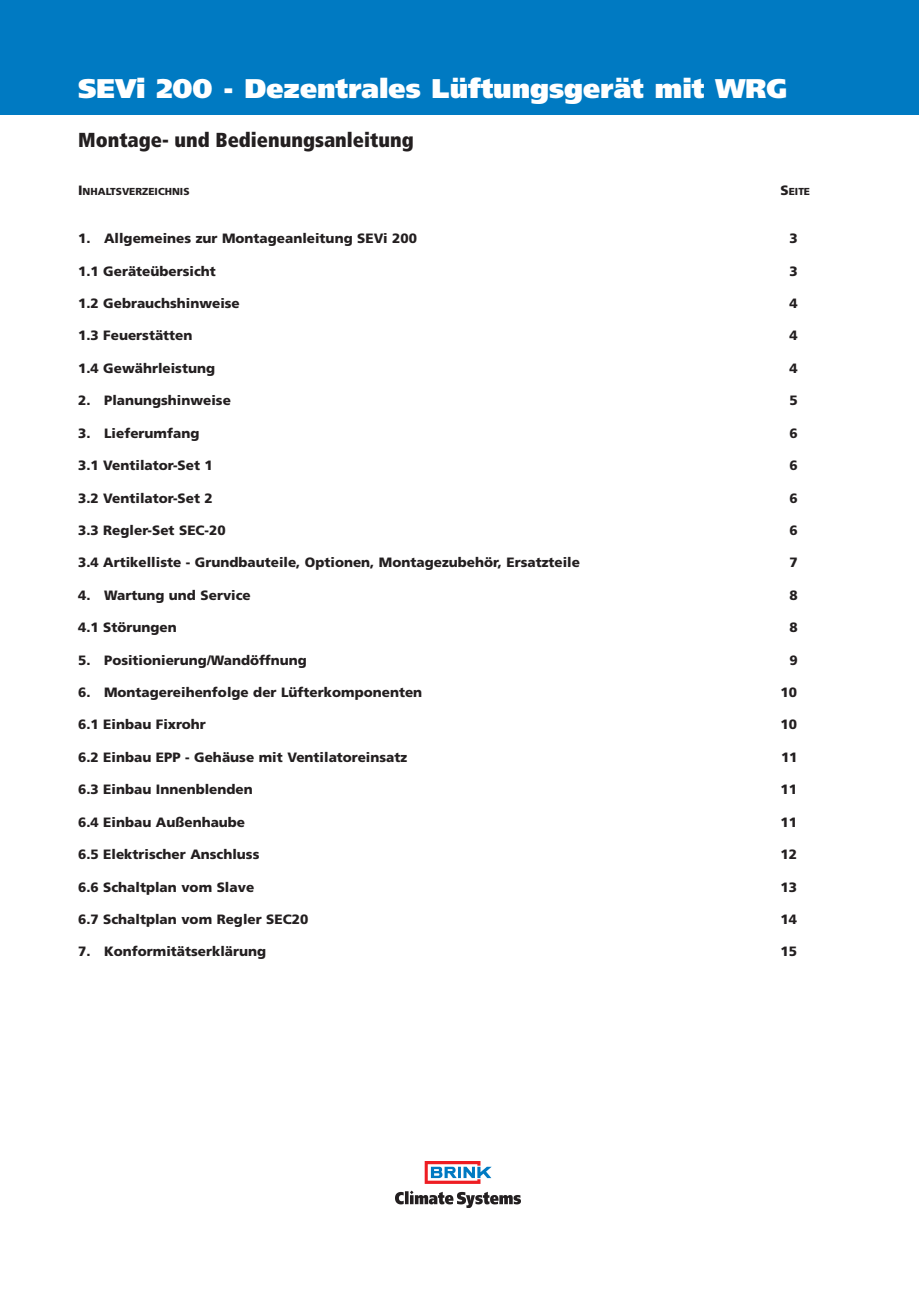
<style>
.page{position:relative;width:919px;height:1289px;background:#fff}
.page>*{position:absolute;margin:0;border:0;box-sizing:border-box;transform-origin:0 0}
.t1{font:900 27px "Frutiger LT";color:#fff}
.t2{font:900 condensed 20.25px "Frutiger LT";color:#231f20}
.t3{font:900 13.5px "Frutiger LT";color:#231f20}
.t4{font:900 10.2px "Frutiger LT";color:#231f20}
.s1{font-size:13.5px}
</style>
<div class="page">
<div style="left:0;top:0;width:918px;height:115px;background:#007ac2"></div>
<img style="left:395px;top:1161px;width:125px;height:46px">
<h1 class="t1" style="left:78px;top:72px;width:710px">SEVi 200 - Dezentrales Lüftungsgerät mit WRG</h1>
<h2 class="t2" style="left:78px;top:127px;width:337px">Montage- und Bedienungsanleitung</h2>
<p class="t4" style="left:78px;top:185px;width:113px"><span class="s1">I</span>NHALTSVERZEICHNIS</p>
<p class="t4" style="left:780px;top:185px;width:31px"><span class="s1">S</span>EITE</p>
<p class="t3" style="left:78px;top:230px;width:340px">1. Allgemeines zur Montageanleitung SEVi 200</p>
<p class="t3" style="left:789px;top:230px;width:10px">3</p>
<p class="t3" style="left:78px;top:263px;width:139px">1.1 Geräteübersicht</p>
<p class="t3" style="left:789px;top:263px;width:10px">3</p>
<p class="t3" style="left:78px;top:295px;width:163px">1.2 Gebrauchshinweise</p>
<p class="t3" style="left:789px;top:295px;width:10px">4</p>
<p class="t3" style="left:78px;top:327px;width:116px">1.3 Feuerstätten</p>
<p class="t3" style="left:789px;top:327px;width:10px">4</p>
<p class="t3" style="left:78px;top:360px;width:138px">1.4 Gewährleistung</p>
<p class="t3" style="left:789px;top:360px;width:10px">4</p>
<p class="t3" style="left:78px;top:392px;width:154px">2. Planungshinweise</p>
<p class="t3" style="left:789px;top:392px;width:10px">5</p>
<p class="t3" style="left:78px;top:425px;width:123px">3. Lieferumfang</p>
<p class="t3" style="left:789px;top:425px;width:10px">6</p>
<p class="t3" style="left:78px;top:457px;width:136px">3.1 Ventilator-Set 1</p>
<p class="t3" style="left:789px;top:457px;width:10px">6</p>
<p class="t3" style="left:78px;top:489px;width:136px">3.2 Ventilator-Set 2</p>
<p class="t3" style="left:789px;top:489px;width:10px">6</p>
<p class="t3" style="left:78px;top:522px;width:149px">3.3 Regler-Set SEC-20</p>
<p class="t3" style="left:789px;top:522px;width:10px">6</p>
<p class="t3" style="left:78px;top:554px;width:503px">3.4 Artikelliste - Grundbauteile, Optionen, Montagezubehör, Ersatzteile</p>
<p class="t3" style="left:789px;top:554px;width:10px">7</p>
<p class="t3" style="left:78px;top:587px;width:174px">4. Wartung und Service</p>
<p class="t3" style="left:789px;top:587px;width:10px">8</p>
<p class="t3" style="left:78px;top:619px;width:100px">4.1 Störungen</p>
<p class="t3" style="left:789px;top:619px;width:10px">8</p>
<p class="t3" style="left:78px;top:651px;width:230px">5. Positionierung/Wandöffnung</p>
<p class="t3" style="left:789px;top:651px;width:10px">9</p>
<p class="t3" style="left:78px;top:684px;width:345px">6. Montagereihenfolge der Lüfterkomponenten</p>
<p class="t3" style="left:780px;top:684px;width:18px">10</p>
<p class="t3" style="left:78px;top:716px;width:129px">6.1 Einbau Fixrohr</p>
<p class="t3" style="left:780px;top:716px;width:18px">10</p>
<p class="t3" style="left:78px;top:749px;width:330px">6.2 Einbau EPP - Gehäuse mit Ventilatoreinsatz</p>
<p class="t3" style="left:781px;top:749px;width:18px">11</p>
<p class="t3" style="left:78px;top:781px;width:176px">6.3 Einbau Innenblenden</p>
<p class="t3" style="left:780px;top:781px;width:18px">11</p>
<p class="t3" style="left:78px;top:813px;width:169px">6.4 Einbau Außenhaube</p>
<p class="t3" style="left:780px;top:813px;width:18px">11</p>
<p class="t3" style="left:78px;top:846px;width:183px">6.5 Elektrischer Anschluss</p>
<p class="t3" style="left:780px;top:846px;width:18px">12</p>
<p class="t3" style="left:78px;top:878px;width:178px">6.6 Schaltplan vom Slave</p>
<p class="t3" style="left:780px;top:878px;width:18px">13</p>
<p class="t3" style="left:78px;top:911px;width:232px">6.7 Schaltplan vom Regler SEC20</p>
<p class="t3" style="left:780px;top:911px;width:18px">14</p>
<p class="t3" style="left:78px;top:943px;width:190px">7. Konformitätserklärung</p>
<p class="t3" style="left:780px;top:943px;width:18px">15</p>
</div>
